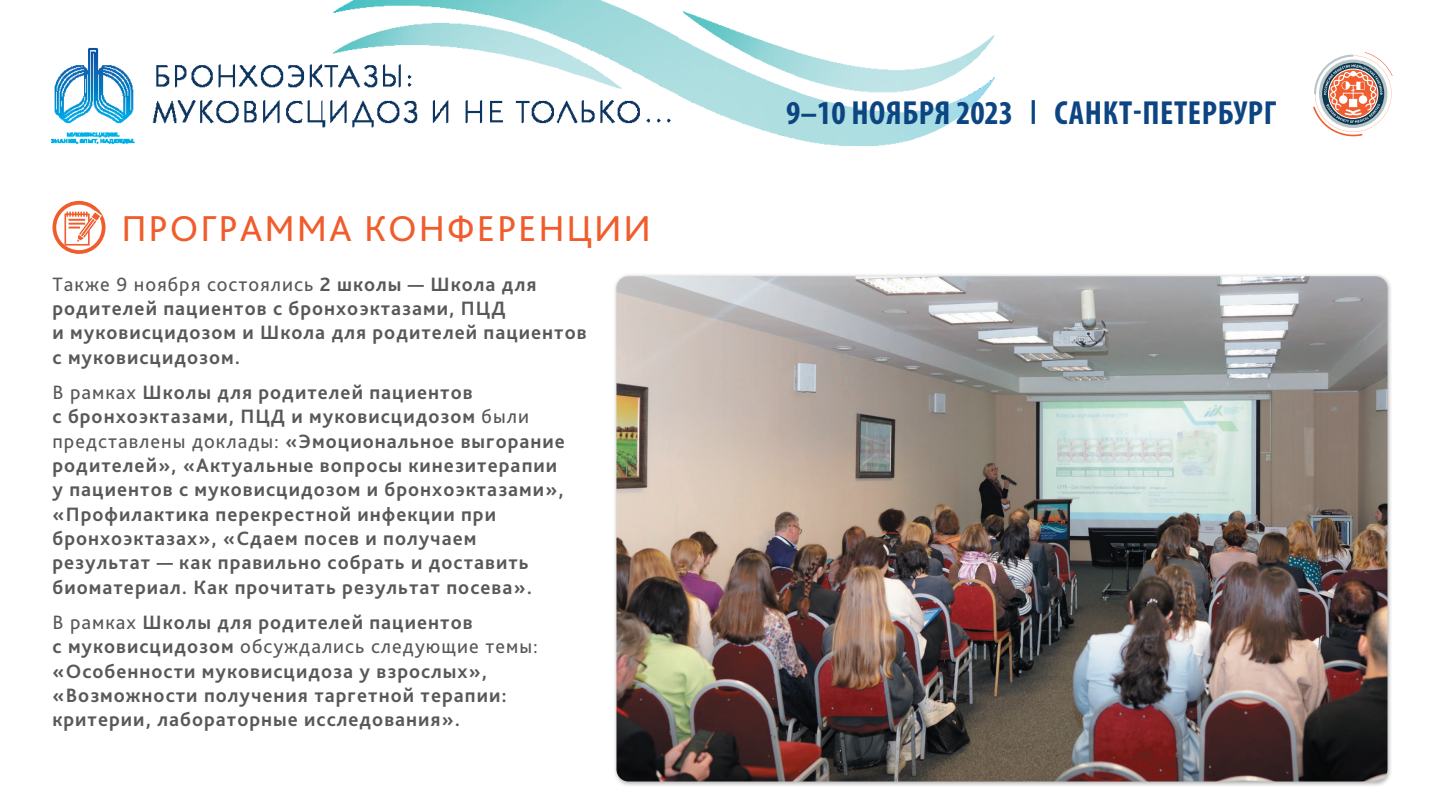
<style>
.page{position:relative;width:1440px;height:810px;background:#fff}
.page>*{position:absolute;margin:0;border:0;box-sizing:border-box;transform-origin:0 0}
.t1{font:37.65px "Bliss Pro";letter-spacing:.05em;color:#f15c2c}
.t2{font:700 condensed 33.53px "Myriad Pro";letter-spacing:.02em;color:#0c4582}
.t3{font:700 20.25px/24.3px "Bliss Pro";letter-spacing:.05em;color:#57585a}
.s1{font-weight:400}
</style>
<div class="page">
<img style="left:51px;top:1px;width:944px;height:145px">
<svg style="left:1313px;top:52px;width:79px;height:84px"></svg>
<div style="left:53px;top:201px;width:53px;height:53px;border:4px solid #f15c2c;border-radius:50%"></div>
<svg style="left:64px;top:210px;width:38px;height:36px"></svg>
<div style="left:613px;top:273px;width:780px;height:514px;background:#231f20;opacity:.35"></div>
<img style="left:617px;top:276px;width:771px;height:506px">
<h1 class="t1" style="left:122px;top:205px;width:531px">ПРОГРАММА КОНФЕРЕНЦИИ</h1>
<p class="t3" style="left:52px;top:271px;width:536px"><span class="s1">Также 9 ноября состоялись</span> 2 школы — Школа для родителей пациентов с бронхоэктазами, ПЦД<br>и муковисцидозом и Школа для родителей пациентов с муковисцидозом.</p>
<p class="t3" style="left:52px;top:380px;width:514px"><span class="s1">В рамках</span> Школы для родителей пациентов<br>с бронхоэктазами, ПЦД и муковисцидозом <span class="s1">были представлены доклады:</span> «Эмоциональное выгорание родителей», «Актуальные вопросы кинезитерапии у пациентов с муковисцидозом и бронхоэктазами», «Профилактика перекрестной инфекции при бронхоэктазах», «Сдаем посев и получаем результат — как правильно собрать и доставить биоматериал. Как прочитать результат посева».</p>
<p class="t3" style="left:52px;top:610px;width:487px"><span class="s1">В рамках</span> Школы для родителей пациентов<br>с муковисцидозом <span class="s1">обсуждались следующие темы: </span>«Особенности муковисцидоза у взрослых», «Возможности получения таргетной терапии: критерии, лабораторные исследования».</p>
<h2 class="t2" style="left:786px;top:92px;width:492px">9–10 НОЯБРЯ 2023 <sup>|</sup> САНКТ-ПЕТЕРБУРГ</h2>
</div>
